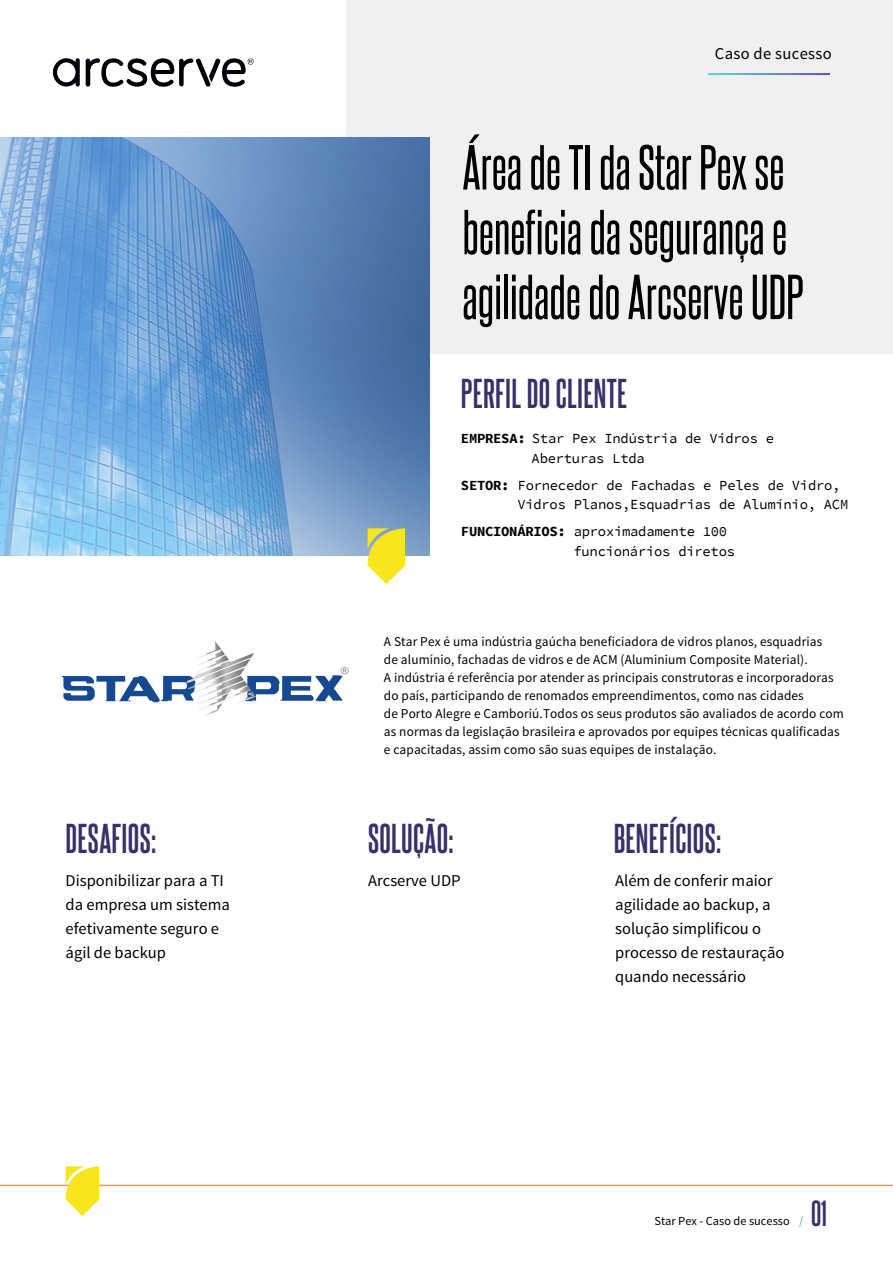
<style>
.page{position:relative;width:893px;height:1263px;background:#fff}
.page>*{position:absolute;margin:0;border:0;box-sizing:border-box;transform-origin:0 0}
.t1{font:54px/64.8px "Steelfish Rg";color:#000}
.t2{font:700 35.55px "Steelfish Rg";letter-spacing:.01em;color:#3a2f68}
.t3{font:700 30.9px "Steelfish Rg";color:#3a2f68}
.t4{font:16.5px/24px "Source Sans Pro";color:#000}
.t5{font:16.5px "Source Sans Pro";letter-spacing:.02em;color:#000}
.t6{font:13.95px/19.5px "Source Code Pro";letter-spacing:-.02em;color:#000}
.t7{font:700 13.95px "Source Code Pro";letter-spacing:-.02em;color:#000}
.t8{font:13.5px/18px "Source Sans Pro";letter-spacing:.01em;color:#000}
.t9{font:12.3px "Source Sans Pro";color:#000}
.s1{font-weight:700}
.s2{font-weight:600;color:#6ec1b2}
</style>
<div class="page">
<div style="left:347px;top:0;width:546px;height:354px;background:#f0f0f0"></div>
<hr style="left:0;top:1184px;width:893px;height:2px;background:#f3995e">
<svg style="left:66px;top:1166px;width:33px;height:50px"></svg>
<svg style="left:708px;top:73px;width:121px;height:2px"></svg>
<svg style="left:53px;top:58px;width:27px;height:29px"></svg>
<svg style="left:86px;top:58px;width:168px;height:29px"></svg>
<img style="left:0;top:137px;width:430px;height:419px">
<svg style="left:368px;top:528px;width:37px;height:56px;background:#f0e54d"></svg>
<img style="left:61px;top:641px;width:288px;height:75px">
<p class="t5" style="left:715px;top:44px;width:118px">Caso de sucesso</p>
<h1 class="t1" style="left:462px;top:134px;width:343px">Área de TI da Star Pex se beneficia da segurança e agilidade do Arcserve UDP</h1>
<h2 class="t2" style="left:461px;top:372px;width:168px">PERFIL DO CLIENTE</h2>
<p class="t6" style="left:532px;top:429px;width:244px;text-indent:-71px"><span class="s1">EMPRESA:</span> Star Pex Indústria de Vidros e<br>Aberturas Ltda</p>
<p class="t6" style="left:517px;top:476px;width:332px;text-indent:-56px"><span class="s1">SETOR:</span> Fornecedor de Fachadas e Peles de Vidro,<br>Vidros Planos,Esquadrias de Alumínio, ACM</p>
<p class="t6" style="left:573px;top:522px;width:163px">aproximadamente 100 funcionários diretos</p>
<p class="t7" style="left:461px;top:522px;width:106px">FUNCIONÁRIOS:</p>
<p class="t8" style="left:384px;top:633px;width:461px">A Star Pex é uma indústria gaúcha beneficiadora de vidros planos, esquadrias<br>de alumínio, fachadas de vidros e de ACM (Aluminium Composite Material).<br>A indústria é referência por atender as principais construtoras e incorporadoras do país, participando de renomados empreendimentos, como nas cidades<br>de Porto Alegre e Camboriú.Todos os seus produtos são avaliados de acordo com as normas da legislação brasileira e aprovados por equipes técnicas qualificadas e capacitadas, assim como são suas equipes de instalação.</p>
<h2 class="t2" style="left:368px;top:817px;width:87px">SOLUÇÃO:</h2>
<h2 class="t2" style="left:614px;top:817px;width:109px">BENEFÍCIOS:</h2>
<h2 class="t2" style="left:66px;top:817px;width:92px">DESAFIOS:</h2>
<p class="t4" style="left:66px;top:869px;width:166px">Disponibilizar para a TI da empresa um sistema efetivamente seguro e ágil de backup</p>
<p class="t4" style="left:368px;top:869px;width:94px">Arcserve UDP</p>
<p class="t4" style="left:615px;top:869px;width:171px">Além de conferir maior agilidade ao backup, a solução simplificou o processo de restauração quando necessário</p>
<p class="t9" style="left:654px;top:1213px;width:151px">Star Pex - Caso de sucesso <span class="s2">/</span></p>
<h3 class="t3" style="left:811px;top:1195px;width:18px">01</h3>
</div>
